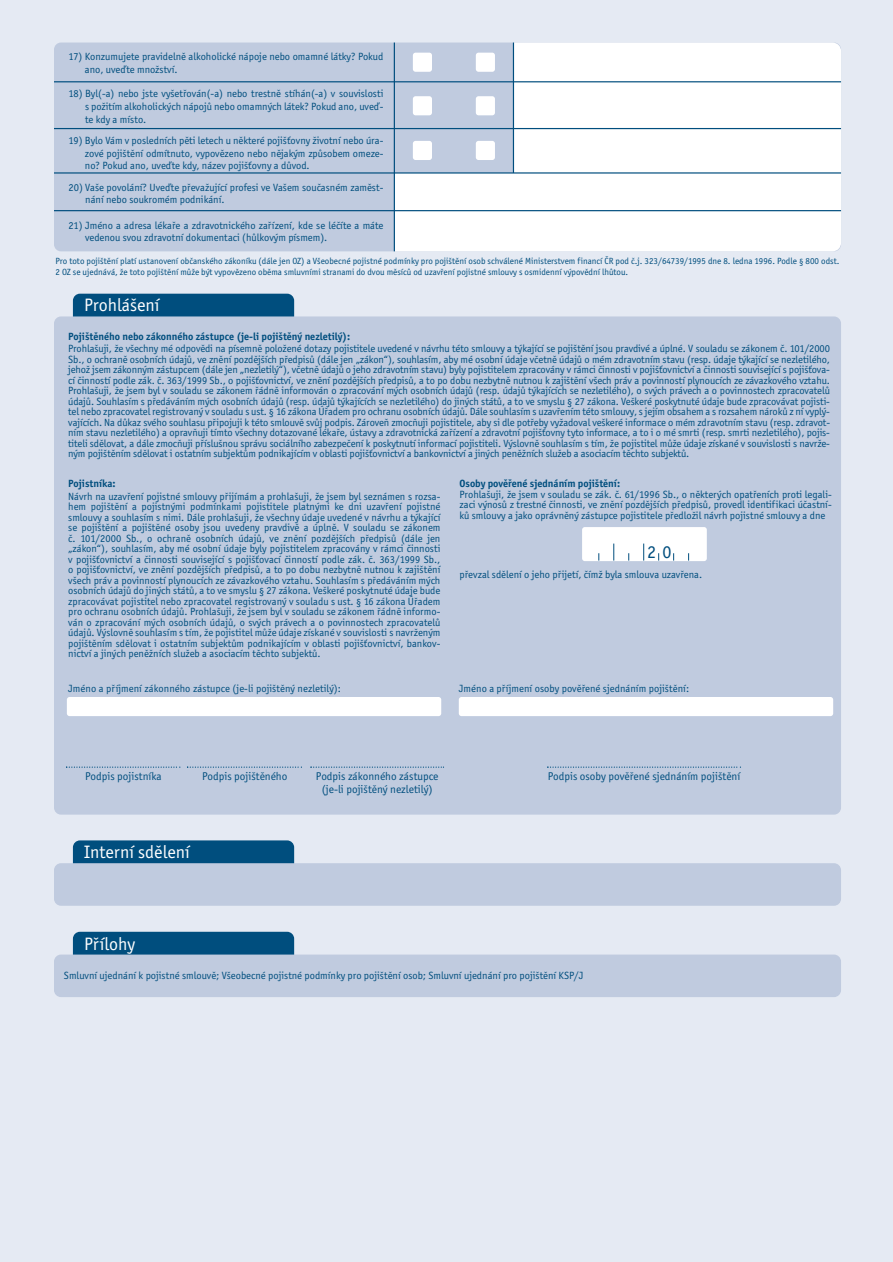
<style>
.page{position:relative;width:893px;height:1262px;background:#fff}
.page>*{position:absolute;margin:0;border:0;box-sizing:border-box;transform-origin:0 0}
.t1{font:18px "Officina San Itc TCE";color:#fff}
.t2{font:18px "Officina San Itc TCE";color:#004e7e}
.t3{font:11.25px/13.5px "Officina San Itc TCE";color:#004e7e;text-align:center}
.t4{font:10.5px/10.5px "Officina San Itc TCE";color:#004e7e;text-align:justify}
.t5{font:700 10.5px "Officina San Itc TCE";color:#004e7e}
.t6{font:9px/10.5px "Officina San Itc TCE";color:#004e7e}
</style>
<div class="page">
<div style="left:0;top:0;width:892px;height:1262px;background:#e5eaf3"></div>
<div style="left:73px;top:840px;width:221px;height:46px;background:#004e7e;border-radius:7px"></div>
<div style="left:54px;top:863px;width:787px;height:42px;background:#c0cbdf;border-radius:7px"></div>
<div style="left:73px;top:931px;width:221px;height:46px;background:#004e7e;border-radius:7px"></div>
<div style="left:54px;top:954px;width:787px;height:43px;background:#c0cbdf;border-radius:7px"></div>
<div style="left:54px;top:43px;width:787px;height:208px;background:#c0cbdf;border-radius:7px"></div>
<svg style="left:395px;top:43px;width:446px;height:208px;background:#f4f6f9"></svg>
<hr style="left:54px;top:81px;width:787px;height:1px;background:#004e7e">
<hr style="left:54px;top:128px;width:787px;height:1px;background:#004e7e">
<hr style="left:54px;top:172px;width:787px;height:2px;background:#004e7e">
<hr style="left:54px;top:210px;width:787px;height:1px;background:#004e7e">
<hr style="left:394px;top:43px;width:1px;height:208px;background:#004e7e">
<hr style="left:513px;top:43px;width:1px;height:130px;background:#004e7e">
<div style="left:476px;top:53px;width:19px;height:19px;background:#fff;border-radius:3px"></div>
<div style="left:413px;top:53px;width:19px;height:19px;background:#fff;border-radius:3px"></div>
<div style="left:476px;top:141px;width:19px;height:19px;background:#fff;border-radius:3px"></div>
<div style="left:413px;top:141px;width:19px;height:19px;background:#fff;border-radius:3px"></div>
<div style="left:476px;top:96px;width:19px;height:19px;background:#fff;border-radius:3px"></div>
<div style="left:413px;top:96px;width:19px;height:19px;background:#fff;border-radius:3px"></div>
<div style="left:73px;top:294px;width:221px;height:45px;background:#004e7e;border-radius:7px"></div>
<div style="left:54px;top:316px;width:787px;height:498px;background:#c0cbdf;border-radius:7px"></div>
<div style="left:67px;top:697px;width:374px;height:19px;background:#fff;border-radius:3px"></div>
<div style="left:459px;top:697px;width:374px;height:19px;background:#fff;border-radius:3px"></div>
<div style="left:582px;top:527px;width:124px;height:34px;background:#fff;border-radius:3px"></div>
<svg style="left:66px;top:766px;width:114px;height:1px"></svg>
<svg style="left:187px;top:766px;width:115px;height:1px"></svg>
<svg style="left:310px;top:766px;width:134px;height:1px"></svg>
<svg style="left:547px;top:766px;width:194px;height:1px"></svg>
<svg style="left:643px;top:543px;width:1px;height:17px"></svg>
<svg style="left:613px;top:543px;width:1px;height:17px"></svg>
<p class="t4" style="left:85px;top:51px;width:300px;line-height:12.6px;text-indent:-16px">17) Konzumujete pravidelně alkoholické nápoje nebo omamné látky? Pokud ano, uveďte množství.</p>
<p class="t4" style="left:85px;top:88px;width:300px;line-height:12.6px;text-indent:-16px">18) Byl(-a) nebo jste vyšetřován(-a) nebo trestně stíhán(-a) v souvislosti s požitím alkoholických nápojů nebo omamných látek? Pokud ano, uveď&shy;te kdy a místo.</p>
<p class="t4" style="left:85px;top:135px;width:300px;line-height:12.6px;text-indent:-16px">19) Bylo Vám v posledních pěti letech u některé pojišťovny životní nebo úra&shy;zové pojištění odmítnuto, vypovězeno nebo nějakým způsobem omeze&shy;no? Pokud ano, uveďte kdy, název pojišťovny a důvod.</p>
<p class="t4" style="left:85px;top:182px;width:300px;line-height:12.6px;text-indent:-17px">20) Vaše povolání? Uveďte převažující profesi ve Vašem současném zaměst&shy;nání nebo soukromém podnikání.</p>
<p class="t4" style="left:85px;top:219px;width:300px;line-height:12.6px;text-indent:-16px">21) Jméno a adresa lékaře a zdravotnického zařízení, kde se léčíte a máte vedenou svou zdravotní dokumentaci (hůlkovým písmem).</p>
<p class="t6" style="left:55px;top:256px;width:785px">Pro toto pojištění platí ustanovení občanského zákoníku (dále jen OZ) a Všeobecné pojistné podmínky pro pojištění osob schválené Ministerstvem financí ČR pod č.j. 323/64739/1995 dne 8. ledna 1996. Podle § 800 odst.<br>2 OZ se ujednává, že toto pojištění může být vypovězeno oběma smluvními stranami do dvou měsíců od uzavření pojistné smlouvy s osmidenní výpovědní lhůtou.</p>
<h1 class="t1" style="left:84px;top:299px;width:77px">Prohlášení</h1>
<p class="t5" style="left:68px;top:332px;width:283px">Pojištěného nebo zákonného zástupce (je-li pojištěný nezletilý):</p>
<p class="t4" style="left:68px;top:344px;width:763px">Prohlašuji, že všechny mé odpovědi na písemně položené dotazy pojistitele uvedené v návrhu této smlouvy a týkající se pojištění jsou pravdivé a úplné. V souladu se zákonem č. 101/2000<br>Sb., o ochraně osobních údajů, ve znění pozdějších předpisů (dále jen „zákon“), souhlasím, aby mé osobní údaje včetně údajů o mém zdravotním stavu (resp. údaje týkající se nezletilého, jehož jsem zákonným zástupcem (dále jen „nezletilý“), včetně údajů o jeho zdravotním stavu) byly pojistitelem zpracovány v rámci činnosti v pojišťovnictví a činnosti související s pojišťova&shy;cí činností podle zák. č. 363/1999 Sb., o pojišťovnictví, ve znění pozdějších předpisů, a to po dobu nezbytně nutnou k zajištění všech práv a povinností plynoucích ze závazkového vztahu.<br>Prohlašuji, že jsem byl v souladu se zákonem řádně informován o zpracování mých osobních údajů (resp. údajů týkajících se nezletilého), o svých právech a o povinnostech zpracovatelů údajů. Souhlasím s předáváním mých osobních údajů (resp. údajů týkajících se nezletilého) do jiných států, a to ve smyslu § 27 zákona. Veškeré poskytnuté údaje bude zpracovávat pojisti&shy;tel nebo zpracovatel registrovaný v souladu s ust. § 16 zákona Úřadem pro ochranu osobních údajů. Dále souhlasím s uzavřením této smlouvy, s jejím obsahem a s rozsahem nároků z ní vyplý&shy;vajících. Na důkaz svého souhlasu připojuji k této smlouvě svůj podpis. Zároveň zmocňuji pojistitele, aby si dle potřeby vyžadoval veškeré informace o mém zdravotním stavu (resp. zdravot&shy;ním stavu nezletilého) a opravňuji tímto všechny dotazované lékaře, ústavy a zdravotnická zařízení a zdravotní pojišťovny tyto informace, a to i o mé smrti (resp. smrti nezletilého), pojis&shy;titeli sdělovat, a dále zmocňuji příslušnou správu sociálního zabezpečení k poskytnutí informací pojistiteli. Výslovně souhlasím s tím, že pojistitel může údaje získané v souvislosti s navrže&shy;ným pojištěním sdělovat i ostatním subjektům podnikajícím v oblasti pojišťovnictví a bankovnictví a jiných peněžních služeb a asociacím těchto subjektů.</p>
<p class="t5" style="left:68px;top:479px;width:49px">Pojistníka:</p>
<p class="t4" style="left:68px;top:491px;width:374px">Návrh na uzavření pojistné smlouvy přijímám a prohlašuji, že jsem byl seznámen s rozsa&shy;hem pojištění a pojistnými podmínkami pojistitele platnými ke dni uzavření pojistné smlouvy a souhlasím s nimi. Dále prohlašuji, že všechny údaje uvedené v návrhu a týkající se pojištění a pojištěné osoby jsou uvedeny pravdivě a úplně. V souladu se zákonem č. 101/2000 Sb., o ochraně osobních údajů, ve znění pozdějších předpisů (dále jen „zákon“), souhlasím, aby mé osobní údaje byly pojistitelem zpracovány v rámci činnosti v pojišťovnictví a činnosti související s pojišťovací činností podle zák. č. 363/1999 Sb., o pojišťovnictví, ve znění pozdějších předpisů, a to po dobu nezbytně nutnou k zajištění všech práv a povinností plynoucích ze závazkového vztahu. Souhlasím s předáváním mých osobních údajů do jiných států, a to ve smyslu § 27 zákona. Veškeré poskytnuté údaje bude zpracovávat pojistitel nebo zpracovatel registrovaný v souladu s ust. § 16 zákona Úřadem pro ochranu osobních údajů. Prohlašuji, že jsem byl v souladu se zákonem řádně informo&shy;ván o zpracování mých osobních údajů, o svých právech a o povinnostech zpracovatelů údajů. Výslovně souhlasím s tím, že pojistitel může údaje získané v souvislosti s navrženým pojištěním sdělovat i ostatním subjektům podnikajícím v oblasti pojišťovnictví, bankov&shy;nictví a jiných peněžních služeb a asociacím těchto subjektů.</p>
<p class="t5" style="left:459px;top:479px;width:162px">Osoby pověřené sjednáním pojištění:</p>
<p class="t4" style="left:459px;top:489px;width:373px">Prohlašuji, že jsem v souladu se zák. č. 61/1996 Sb., o některých opatřeních proti legali&shy;zaci výnosů z trestné činnosti, ve znění pozdějších předpisů, provedl identifikaci účastní&shy;ků smlouvy a jako oprávněný zástupce pojistitele předložil návrh pojistné smlouvy a dne</p>
<h1 class="t2" style="left:647px;top:545px;width:26px">2 0</h1>
<p class="t4" style="left:459px;top:569px;width:244px">převzal sdělení o jeho přijetí, čímž byla smlouva uzavřena.</p>
<p class="t4" style="left:68px;top:684px;width:274px">Jméno a příjmení zákonného zástupce (je-li pojištěný nezletilý):</p>
<p class="t4" style="left:459px;top:684px;width:232px">Jméno a příjmení osoby pověřené sjednáním pojištění:</p>
<p class="t3" style="left:85px;top:770px;width:78px">Podpis pojistníka</p>
<p class="t3" style="left:202px;top:770px;width:87px">Podpis pojištěného</p>
<p class="t3" style="left:316px;top:770px;width:124px">Podpis zákonného zástupce (je-li pojištěný nezletilý)</p>
<p class="t3" style="left:548px;top:770px;width:194px">Podpis osoby pověřené sjednáním pojištění</p>
<h1 class="t1" style="left:84px;top:845px;width:107px">Interní sdělení</h1>
<h1 class="t1" style="left:84px;top:936px;width:52px">Přílohy</h1>
<p class="t4" style="left:64px;top:970px;width:521px">Smluvní ujednání k pojistné smlouvě; Všeobecné pojistné podmínky pro pojištění osob; Smluvní ujednání pro pojištění KSP/J</p>
</div>
